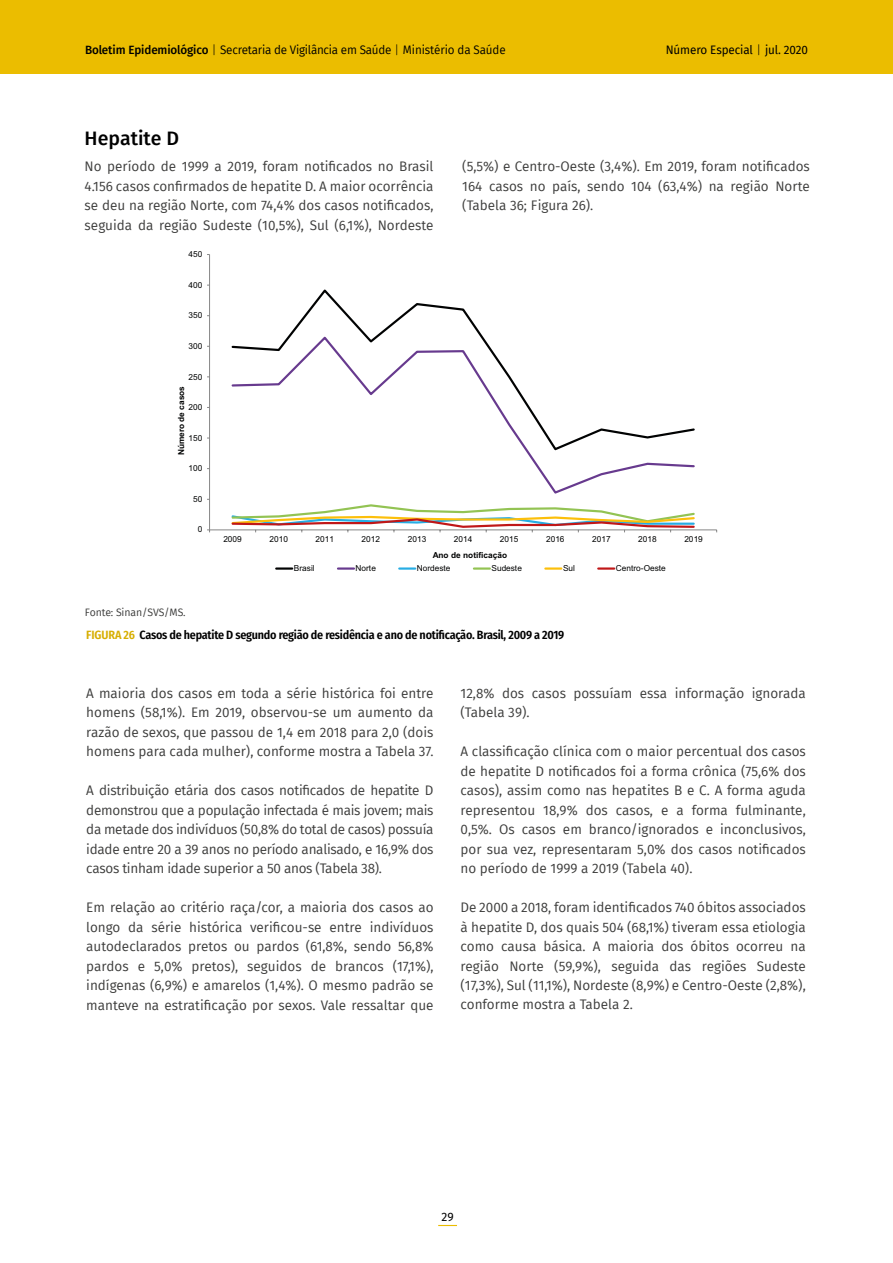
<style>
.page{position:relative;width:893px;height:1263px;background:#fff}
.page>*{position:absolute;margin:0;border:0;box-sizing:border-box;transform-origin:0 0}
.t1{font:500 19.5px "Fira Sans";color:#000}
.t2{font:13.5px/19.5px "Fira Sans";color:#3c3c3b;text-align:justify}
.t3{font:600 12px "Fira Sans Condensed";letter-spacing:-.02em;color:#000}
.t4{font:12px "Fira Sans";letter-spacing:-.02em;color:#000}
.t5{font:12px "Fira Sans";letter-spacing:-.01em;color:#000}
.t6{font:10.5px "Fira Sans";letter-spacing:-.01em;color:#3c3c3b}
.t7{font:8.25px "Arial";color:#010202}
.t8{font:700 8.25px "Arial";color:#010202}
.s1{font-weight:500}
.s2{font-weight:300}
.s3{color:#d7ae00}
</style>
<div class="page">
<div style="left:0;top:0;width:893px;height:74px;background:#ebbd00"></div>
<svg style="left:438px;top:1225px;width:19px;height:1px"></svg>
<hr style="left:209px;top:255px;width:1px;height:275px;background:#868686">
<hr style="left:210px;top:530px;width:507px;height:1px;background:#868686">
<svg style="left:289px;top:289px;width:192px;height:45px"></svg>
<svg style="left:231px;top:334px;width:464px;height:160px"></svg>
<svg style="left:230px;top:504px;width:466px;height:28px"></svg>
<hr style="left:276px;top:567px;width:16px;height:3px;background:#010202">
<hr style="left:338px;top:567px;width:16px;height:3px;background:#673a8e">
<hr style="left:399px;top:567px;width:16px;height:3px;background:#27ade4">
<hr style="left:474px;top:567px;width:16px;height:3px;background:#93c353">
<hr style="left:545px;top:567px;width:16px;height:3px;background:#fcbf0b">
<hr style="left:598px;top:567px;width:16px;height:3px;background:#c01718">
<p class="t4" style="left:85px;top:41px;width:422px"><span class="s1">Boletim Epidemiológico</span> <span class="s2">|</span> Secretaria de Vigilância em Saúde <span class="s2">|</span> Ministério da Saúde</p>
<p class="t5" style="left:666px;top:40px;width:144px">Número Especial <span class="s2">|</span> jul. 2020</p>
<h1 class="t1" style="left:85px;top:123px;width:96px">Hepatite D</h1>
<p class="t2" style="left:85px;top:156px;width:350px">No período de 1999 a 2019, foram notificados no Brasil 4.156 casos confirmados de hepatite D. A maior ocorrência se deu na região Norte, com 74,4% dos casos notificados, seguida da região Sudeste (10,5%), Sul (6,1%), Nordeste</p>
<p class="t2" style="left:462px;top:156px;width:349px">(5,5%) e Centro-Oeste (3,4%). Em 2019, foram notificados 164 casos no país, sendo 104 (63,4%) na região Norte (Tabela 36; Figura 26).</p>
<p class="t7" style="left:188px;top:249px;width:15px">450</p>
<p class="t7" style="left:188px;top:279px;width:15px">400</p>
<p class="t7" style="left:188px;top:310px;width:15px">350</p>
<p class="t7" style="left:188px;top:341px;width:15px">300</p>
<p class="t7" style="left:188px;top:371px;width:15px">250</p>
<p class="t8" style="left:176px;top:455px;width:71px;rotate:-90deg">Número de casos</p>
<p class="t7" style="left:188px;top:402px;width:15px">200</p>
<p class="t7" style="left:188px;top:432px;width:15px">150</p>
<p class="t7" style="left:188px;top:463px;width:15px">100</p>
<p class="t7" style="left:193px;top:493px;width:11px">50</p>
<p class="t7" style="left:198px;top:524px;width:6px">0</p>
<p class="t6" style="left:85px;top:605px;width:102px">Fonte: Sinan/SVS/MS.</p>
<p class="t7" style="left:223px;top:534px;width:20px">2009</p>
<p class="t7" style="left:269px;top:534px;width:20px">2010</p>
<p class="t7" style="left:316px;top:534px;width:20px">2011</p>
<p class="t7" style="left:362px;top:534px;width:20px">2012</p>
<p class="t7" style="left:408px;top:534px;width:20px">2013</p>
<p class="t7" style="left:454px;top:534px;width:20px">2014</p>
<p class="t7" style="left:500px;top:534px;width:20px">2015</p>
<p class="t7" style="left:546px;top:534px;width:20px">2016</p>
<p class="t7" style="left:592px;top:534px;width:20px">2017</p>
<p class="t7" style="left:638px;top:534px;width:20px">2018</p>
<p class="t7" style="left:684px;top:534px;width:20px">2019</p>
<p class="t8" style="left:433px;top:549px;width:76px">Ano de notificação</p>
<p class="t7" style="left:294px;top:563px;width:22px">Brasil</p>
<p class="t7" style="left:356px;top:563px;width:22px">Norte</p>
<p class="t7" style="left:417px;top:563px;width:35px">Nordeste</p>
<p class="t7" style="left:492px;top:563px;width:32px">Sudeste</p>
<p class="t7" style="left:563px;top:563px;width:14px">Sul</p>
<p class="t7" style="left:616px;top:563px;width:51px">Centro-Oeste</p>
<p class="t3" style="left:86px;top:625px;width:480px"><span class="s3">FIGURA 26</span> Casos de hepatite D segundo região de residência e ano de notificação. Brasil, 2009 a 2019</p>
<p class="t2" style="left:86px;top:683px;width:349px">A maioria dos casos em toda a série histórica foi entre homens (58,1%). Em 2019, observou-se um aumento da razão de sexos, que passou de 1,4 em 2018 para 2,0 (dois homens para cada mulher), conforme mostra a Tabela 37.</p>
<p class="t2" style="left:86px;top:780px;width:349px">A distribuição etária dos casos notificados de hepatite D demonstrou que a população infectada é mais jovem; mais da metade dos indivíduos (50,8% do total de casos) possuía idade entre 20 a 39 anos no período analisado, e 16,9% dos casos tinham idade superior a 50 anos (Tabela 38).</p>
<p class="t2" style="left:86px;top:897px;width:349px">Em relação ao critério raça/cor, a maioria dos casos ao longo da série histórica verificou-se entre indivíduos autodeclarados pretos ou pardos (61,8%, sendo 56,8% pardos e 5,0% pretos), seguidos de brancos (17,1%), indígenas (6,9%) e amarelos (1,4%). O mesmo padrão se manteve na estratificação por sexos. Vale ressaltar que</p>
<p class="t2" style="left:461px;top:683px;width:347px">12,8% dos casos possuíam essa informação ignorada (Tabela 39).</p>
<p class="t2" style="left:461px;top:741px;width:347px">A classificação clínica com o maior percentual dos casos de hepatite D notificados foi a forma crônica (75,6% dos casos), assim como nas hepatites B e C. A forma aguda representou 18,9% dos casos, e a forma fulminante, 0,5%. Os casos em branco/ignorados e inconclusivos, por sua vez, representaram 5,0% dos casos notificados no período de 1999 a 2019 (Tabela 40).</p>
<p class="t2" style="left:461px;top:897px;width:347px">De 2000 a 2018, foram identificados 740 óbitos associados à hepatite D, dos quais 504 (68,1%) tiveram essa etiologia como causa básica. A maioria dos óbitos ocorreu na região Norte (59,9%), seguida das regiões Sudeste (17,3%), Sul (11,1%), Nordeste (8,9%) e Centro-Oeste (2,8%), conforme mostra a Tabela 2.</p>
<p class="t5" style="left:441px;top:1207px;width:14px">29</p>
</div>
